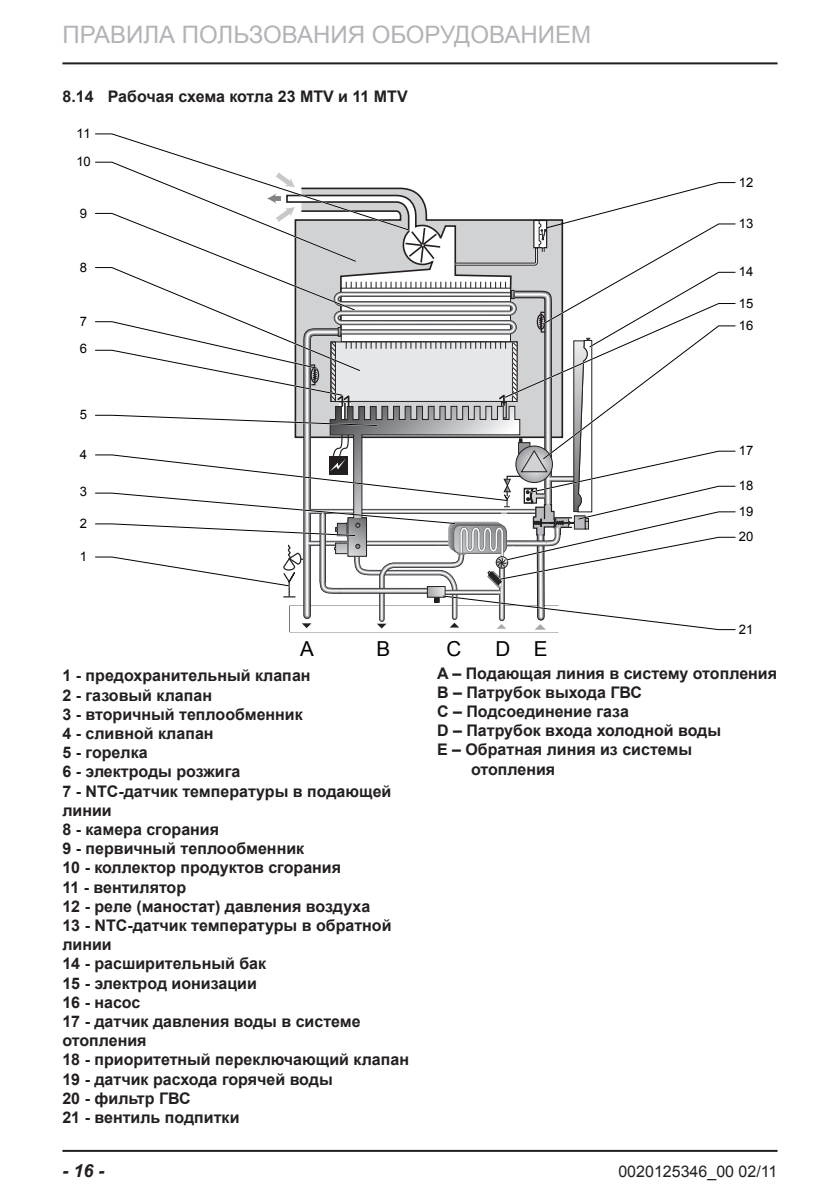
<style>
.page{position:relative;width:840px;height:1191px;background:#fff}
.page>*{position:absolute;margin:0;border:0;box-sizing:border-box;transform-origin:0 0}
.t1{font:24px "Arial";color:#b2b3b7}
.t2{font:20.6px "Arial";color:#000}
.t3{font:italic 700 18px "Arial";color:#231f20}
.t4{font:700 16px/19.2px "Arial";color:#231f20}
.t5{font:16px "Arial";color:#231f20}
.t6{font:13px/25.6px "Arial";color:#000}
</style>
<div class="page">
<hr style="left:62px;top:62px;width:715px;height:2px;background:#231f20">
<hr style="left:62px;top:1149px;width:715px;height:2px;background:#231f20">
<svg style="left:95px;top:133px;width:641px;height:498px"></svg>
<h1 class="t1" style="left:62px;top:21px;width:530px">ПРАВИЛА ПОЛЬЗОВАНИЯ ОБОРУДОВАНИЕМ</h1>
<p class="t4" style="left:62px;top:87px;width:346px">8.14 Рабочая схема котла 23 MTV и 11 MTV</p>
<p class="t6" style="left:76px;top:121px;width:16px">11</p>
<p class="t6" style="left:76px;top:149px;width:16px">10</p>
<p class="t6" style="left:80px;top:200px;width:9px">9</p>
<p class="t6" style="left:80px;top:254px;width:9px">8</p>
<p class="t6" style="left:80px;top:308px;width:9px">7</p>
<p class="t6" style="left:80px;top:336px;width:9px">6</p>
<p class="t6" style="left:80px;top:402px;width:9px">5</p>
<p class="t6" style="left:80px;top:442px;width:9px">4</p>
<p class="t6" style="left:80px;top:478px;width:9px">3</p>
<p class="t6" style="left:80px;top:511px;width:9px">2</p>
<p class="t6" style="left:80px;top:544px;width:9px">1</p>
<p class="t2" style="left:300px;top:637px;width:15px">A</p>
<p class="t2" style="left:376px;top:637px;width:15px">B</p>
<p class="t2" style="left:446px;top:637px;width:16px">C</p>
<p class="t2" style="left:495px;top:637px;width:54px">D E</p>
<p class="t6" style="left:738px;top:169px;width:16px">12</p>
<p class="t6" style="left:738px;top:211px;width:16px">13</p>
<p class="t6" style="left:738px;top:259px;width:16px">14</p>
<p class="t6" style="left:738px;top:290px;width:16px">15</p>
<p class="t6" style="left:738px;top:313px;width:16px">16</p>
<p class="t6" style="left:738px;top:438px;width:16px">17</p>
<p class="t6" style="left:738px;top:473px;width:16px">18<br>19</p>
<p class="t6" style="left:738px;top:524px;width:16px">20</p>
<p class="t6" style="left:738px;top:616px;width:16px">21</p>
<p class="t4" style="left:62px;top:666px;width:348px">1 - предохранительный клапан<br>2 - газовый клапан<br>3 - вторичный теплообменник<br>4 - сливной клапан<br>5 - горелка<br>6 - электроды розжига<br>7 - NTC-датчик температуры в подающей линии<br>8 - камера сгорания<br>9 - первичный теплообменник<br>10 - коллектор продуктов сгорания<br>11 - вентилятор<br>12 - реле (маностат) давления воздуха<br>13 - NTC-датчик температуры в обратной линии<br>14 - расширительный бак<br>15 - электрод ионизации<br>16 - насос<br>17 - датчик давления воды в системе отопления<br>18 - приоритетный переключающий клапан<br>19 - датчик расхода горячей воды<br>20 - фильтр ГВС<br>21 - вентиль подпитки</p>
<p class="t4" style="left:437px;top:663px;width:341px">A – Подающая линия в систему отопления</p>
<p class="t4" style="left:437px;top:682px;width:206px">B – Патрубок выхода ГВС</p>
<p class="t4" style="left:437px;top:702px;width:193px">C – Подсоединение газа</p>
<p class="t4" style="left:437px;top:721px;width:285px">D – Патрубок входа холодной воды</p>
<p class="t4" style="left:437px;top:740px;width:256px">E – Обратная линия из системы</p>
<p class="t4" style="left:471px;top:759px;width:86px">отопления</p>
<p class="t3" style="left:62px;top:1160px;width:44px">- 16 -</p>
<p class="t5" style="left:618px;top:1162px;width:160px">0020125346_00 02/11</p>
</div>
